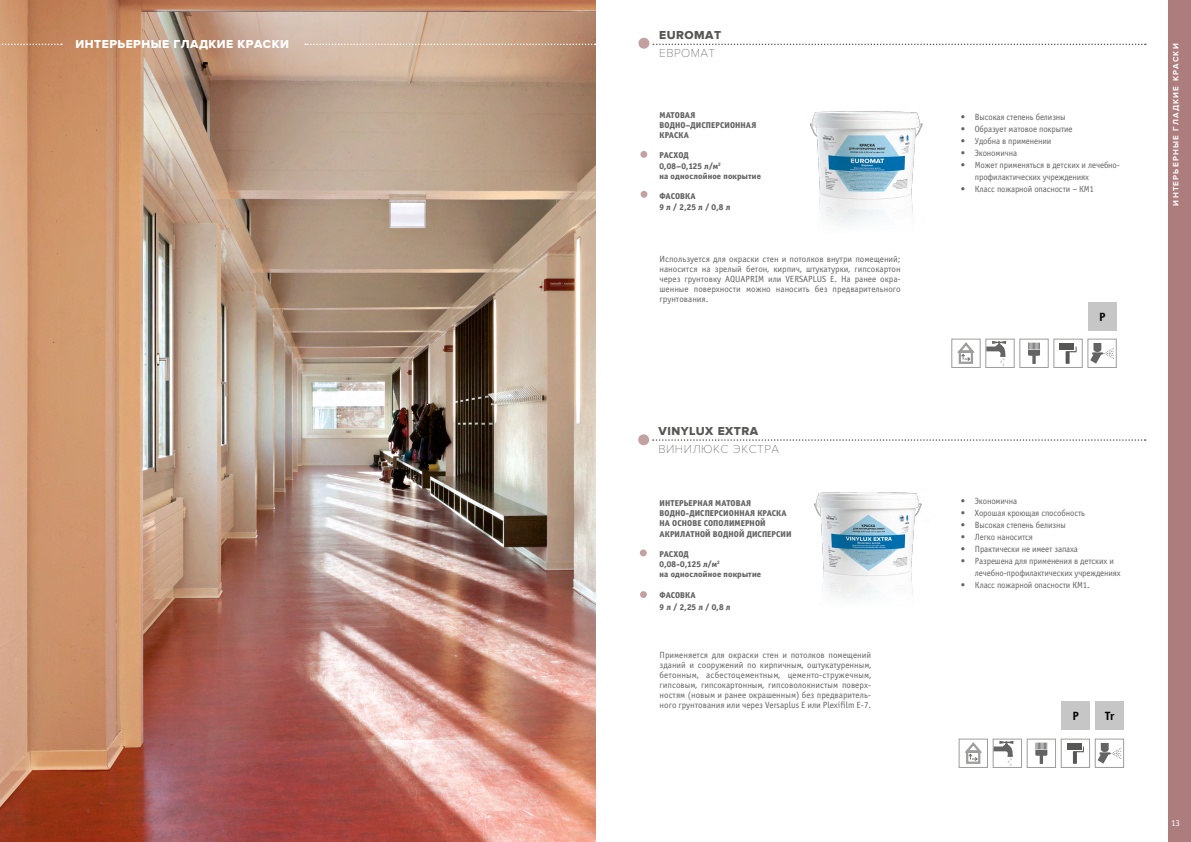
<style>
.page{position:relative;width:1191px;height:842px;background:#fff}
.page>*{position:absolute;margin:0;border:0;box-sizing:border-box;transform-origin:0 0}
.t1{font:12px "Proxima Nova Extrabld";letter-spacing:.04em;color:#fff}
.t2{font:100 12px "Proxima Nova T";letter-spacing:.04em;color:#575756}
.t3{font:12px "Proxima Nova Extrabld";letter-spacing:.04em;color:#575756}
.t4{font:12px "Officina Sans Bold C";color:#000}
.t5{font:9px/10px "Officina Sans Book C";letter-spacing:-.015em;color:#646363;text-align:justify}
.t6{font:9px "Officina Sans Book C";color:#fff}
.t7{font:8.5px/10.2px "Officina Sans Extra Bold C";letter-spacing:.015em;color:#646363}
.t8{font:700 8px "Proxima Nova";letter-spacing:.15em;color:#fff}
</style>
<div class="page">
<div style="left:1168px;top:0;width:23px;height:842px;background:#ad7d7e"></div>
<svg style="left:652px;top:44px;width:493px;height:1px"></svg>
<div style="left:635px;top:36px;width:17px;height:17px;border:3px solid #fff;border-radius:50%"></div>
<img style="left:0;top:0;width:595px;height:842px">
<div style="left:637px;top:36px;width:14px;height:14px;background:#c4a1a1;border-radius:50%"></div>
<div style="left:635px;top:35px;width:17px;height:17px;border:3px solid #fff;border-radius:50%"></div>
<div style="left:1088px;top:303px;width:28px;height:28px;background:#c6c6c6"></div>
<div style="left:951px;top:339px;width:29px;height:29px;border:1px solid #9d9d9c"></div>
<svg style="left:957px;top:342px;width:18px;height:22px"></svg>
<div style="left:985px;top:339px;width:29px;height:29px;border:1px solid #9d9d9c"></div>
<svg style="left:986px;top:341px;width:20px;height:25px"></svg>
<div style="left:1019px;top:339px;width:29px;height:29px;border:1px solid #9d9d9c"></div>
<svg style="left:1028px;top:343px;width:12px;height:21px"></svg>
<div style="left:1053px;top:339px;width:29px;height:29px;border:1px solid #9d9d9c"></div>
<div style="left:1059px;top:343px;width:15px;height:7px;background:#575756"></div>
<svg style="left:1065px;top:347px;width:11px;height:17px"></svg>
<div style="left:1087px;top:339px;width:29px;height:29px;border:1px solid #9d9d9c"></div>
<svg style="left:1090px;top:343px;width:24px;height:21px"></svg>
<div style="left:639px;top:149px;width:10px;height:10px;background:#c4a1a1;border-radius:50%"></div>
<div style="left:637px;top:148px;width:13px;height:13px;border:3px solid #fff;border-radius:50%"></div>
<div style="left:639px;top:189px;width:10px;height:10px;background:#c4a1a1;border-radius:50%"></div>
<div style="left:637px;top:188px;width:13px;height:13px;border:3px solid #fff;border-radius:50%"></div>
<img style="left:810px;top:111px;width:113px;height:114px">
<div style="left:638px;top:548px;width:10px;height:10px;background:#c4a1a1;border-radius:50%"></div>
<div style="left:637px;top:546px;width:13px;height:13px;border:3px solid #fff;border-radius:50%"></div>
<div style="left:638px;top:590px;width:10px;height:9px;background:#c4a1a1;border-radius:50%"></div>
<div style="left:637px;top:588px;width:13px;height:13px;border:3px solid #fff;border-radius:50%"></div>
<div style="left:958px;top:739px;width:30px;height:29px;border:1px solid #9d9d9c"></div>
<svg style="left:964px;top:742px;width:18px;height:22px"></svg>
<div style="left:992px;top:739px;width:30px;height:29px;border:1px solid #9d9d9c"></div>
<svg style="left:993px;top:741px;width:20px;height:25px"></svg>
<div style="left:1026px;top:739px;width:30px;height:29px;border:1px solid #9d9d9c"></div>
<svg style="left:1035px;top:742px;width:12px;height:22px"></svg>
<div style="left:1060px;top:739px;width:30px;height:29px;border:1px solid #9d9d9c"></div>
<div style="left:1066px;top:743px;width:15px;height:7px;background:#575756"></div>
<svg style="left:1073px;top:747px;width:11px;height:17px"></svg>
<div style="left:1094px;top:739px;width:30px;height:29px;border:1px solid #9d9d9c"></div>
<svg style="left:1097px;top:743px;width:24px;height:21px"></svg>
<div style="left:1061px;top:702px;width:29px;height:28px;background:#c6c6c6"></div>
<div style="left:1095px;top:702px;width:29px;height:28px;background:#c6c6c6"></div>
<svg style="left:652px;top:439px;width:493px;height:2px"></svg>
<div style="left:636px;top:433px;width:14px;height:14px;background:#c4a1a1;border-radius:50%"></div>
<div style="left:635px;top:431px;width:17px;height:17px;border:3px solid #fff;border-radius:50%"></div>
<img style="left:814px;top:492px;width:108px;height:107px">
<svg style="left:78px;top:44px;width:517px;height:1px"></svg>
<svg style="left:0;top:44px;width:62px;height:1px"></svg>
<h1 class="t1" style="left:76px;top:37px;width:215px">ИНТЕРЬЕРНЫЕ ГЛАДКИЕ КРАСКИ</h1>
<h1 class="t3" style="left:659px;top:28px;width:63px">EUROMAT</h1>
<h1 class="t2" style="left:659px;top:46px;width:58px">ЕВРОМАТ</h1>
<p class="t7" style="left:659px;top:110px;width:98px">МАТОВАЯ<br>ВОДНО–ДИСПЕРСИОННАЯ<br>КРАСКА</p>
<p class="t7" style="left:659px;top:150px;width:103px">РАСХОД<br>0,08–0,125 л/м<sup>2<br></sup>на однослойное покрытие</p>
<p class="t7" style="left:659px;top:191px;width:72px;line-height:10.8px">ФАСОВКА<br>9 л / 2,25 л / 0,8 л</p>
<p class="t5" style="left:659px;top:254px;width:243px">Используется для окраски стен и потолков внутри помещений; наносится на зрелый бетон, кирпич, штукатурки, гипсокартон через грунтовку AQUAPRIM или VERSAPLUS Е. На ранее окра&shy;шенные поверхности можно наносить без предварительного грунтования.</p>
<h1 class="t3" style="left:658px;top:425px;width:101px">VINYLUX EXTRA</h1>
<h1 class="t2" style="left:658px;top:443px;width:122px">ВИНИЛЮКС ЭКСТРА</h1>
<p class="t7" style="left:659px;top:498px;width:133px">ИНТЕРЬЕРНАЯ МАТОВАЯ<br>ВОДНО-ДИСПЕРСИОННАЯ КРАСКА<br>НА ОСНОВЕ СОПОЛИМЕРНОЙ<br>АКРИЛАТНОЙ ВОДНОЙ ДИСПЕРСИИ</p>
<p class="t7" style="left:659px;top:549px;width:103px">РАСХОД<br>0,08-0,125 л/м<sup>2<br></sup>на однослойное покрытие</p>
<p class="t7" style="left:659px;top:589px;width:72px;line-height:12px">ФАСОВКА<br>9 л / 2,25 л / 0,8 л</p>
<p class="t5" style="left:659px;top:650px;width:213px">Применяется для окраски стен и потолков помещений зданий и сооружений по кирпичным, оштукатуренным, бетонным, асбестоцементным, цементо-стружечным, гипсовым, гипсокартонным, гипсоволокнистым поверх&shy;ностям (новым и ранее окрашенным) без предваритель&shy;ного грунтования или через Versaplus E или Plexifilm E-7.</p>
<p class="t5" style="left:960px;top:112px;width:106px">• Высокая степень белизны</p>
<p class="t5" style="left:960px;top:124px;width:113px">• Образует матовое покрытие</p>
<p class="t5" style="left:960px;top:136px;width:92px">• Удобна в применении</p>
<p class="t5" style="left:960px;top:148px;width:58px">• Экономична</p>
<p class="t5" style="left:974px;top:159px;width:147px;line-height:12px;text-indent:-14px">• Может применяться в детских и лечебно&shy;профилактических учреждениях</p>
<p class="t5" style="left:960px;top:184px;width:135px">• Класс пожарной опасности – КМ1</p>
<h1 class="t4" style="left:1099px;top:310px;width:8px">P</h1>
<p class="t8" style="left:1171px;top:205px;width:163px;rotate:-90deg">ИНТЕРЬЕРНЫЕ ГЛАДКИЕ КРАСКИ</p>
<p class="t5" style="left:960px;top:496px;width:58px">• Экономична</p>
<p class="t5" style="left:960px;top:508px;width:126px">• Хорошая кроющая способность</p>
<p class="t5" style="left:960px;top:520px;width:106px">• Высокая степень белизны</p>
<p class="t5" style="left:960px;top:532px;width:74px">• Легко наносится</p>
<p class="t5" style="left:960px;top:544px;width:119px">• Практически не имеет запаха</p>
<p class="t5" style="left:975px;top:555px;width:147px;line-height:12px;text-indent:-14px">• Разрешена для применения в детских и лечебно-профилактических учреждениях</p>
<p class="t5" style="left:960px;top:580px;width:130px">• Класс пожарной опасности КМ1.</p>
<h1 class="t4" style="left:1072px;top:709px;width:8px">P</h1>
<h1 class="t4" style="left:1105px;top:709px;width:11px">Tr</h1>
<p class="t6" style="left:1171px;top:818px;width:10px">13</p>
</div>
